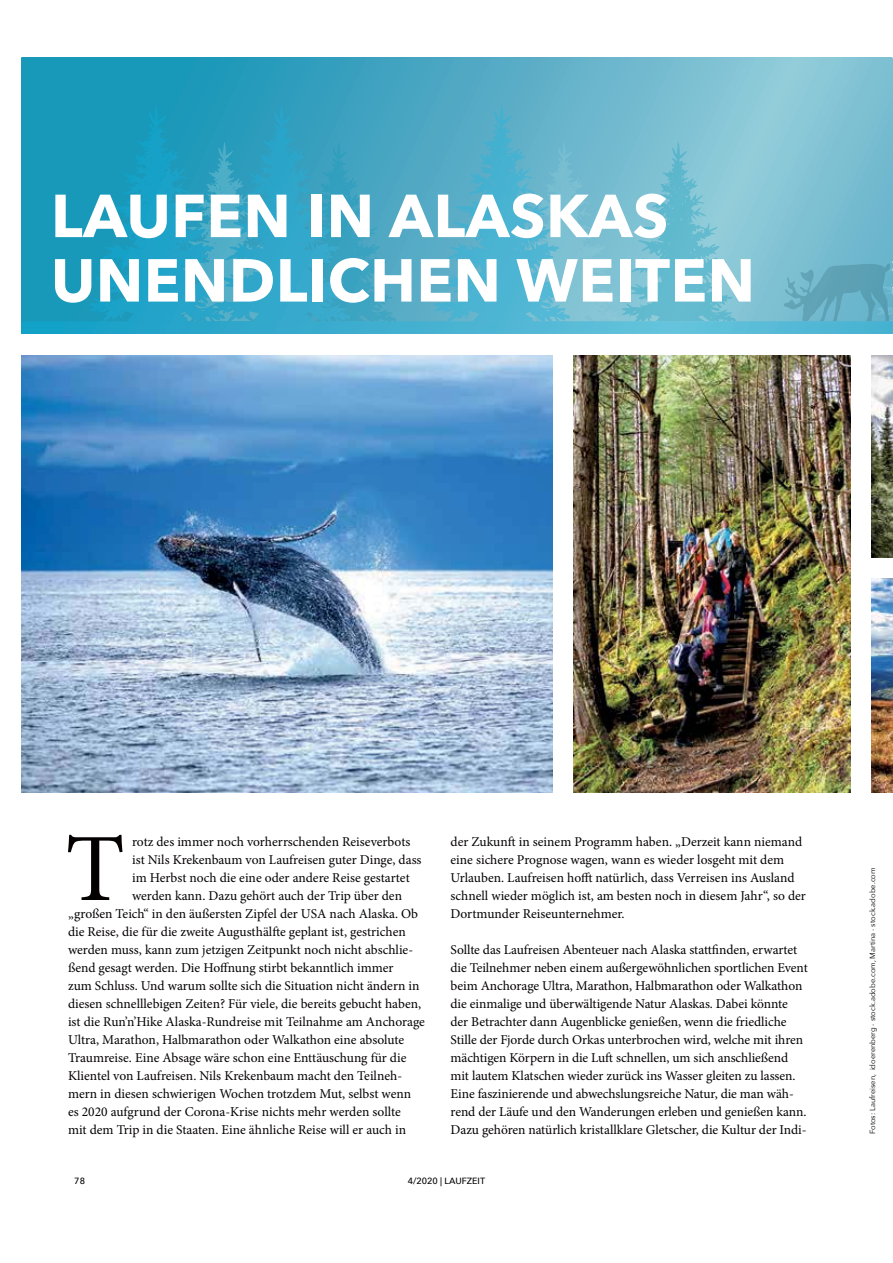
<style>
.page{position:relative;width:893px;height:1263px;background:#fff}
.page>*{position:absolute;margin:0;border:0;box-sizing:border-box;transform-origin:0 0}
.t1{font:96.6px "Minion Pro";color:#040000}
.t2{font:700 60px/64.5px "Avenir Next";letter-spacing:.01em;color:#fff}
.t3{font:13.5px/18px "Minion Pro";letter-spacing:-.005em;color:#040000}
.t4{font:500 9px "Avenir Next";color:#040000}
.t5{font:7.5px "Avenir Next";color:#040000}
</style>
<div class="page">
<img style="left:21px;top:355px;width:532px;height:437px">
<img style="left:574px;top:355px;width:276px;height:437px">
<img style="left:871px;top:355px;width:22px;height:202px">
<img style="left:871px;top:578px;width:22px;height:214px">
<svg style="left:21px;top:58px;width:872px;height:185px;background:#50adc7"></svg>
<svg style="left:21px;top:243px;width:872px;height:91px;background:#4eafca"></svg>
<h2 class="t2" style="left:51px;top:186px;width:705px">LAUFEN IN ALASKAS<br>UNENDLICHEN WEITEN</h2>
<h1 class="t1" style="left:65px;top:831px;width:61px">T</h1>
<p class="t3" style="left:132px;top:834px;width:280px">rotz des immer noch vorherrschenden Reiseverbots</p>
<p class="t3" style="left:132px;top:852px;width:291px">ist Nils Krekenbaum von Laufreisen guter Dinge, dass</p>
<p class="t3" style="left:132px;top:870px;width:279px">im Herbst noch die eine oder andere Reise gestartet</p>
<p class="t3" style="left:132px;top:888px;width:271px">werden kann. Dazu gehört auch der Trip über den</p>
<p class="t3" style="left:68px;top:906px;width:352px">„großen Teich“ in den äußersten Zipfel der USA nach Alaska. Ob</p>
<p class="t3" style="left:68px;top:924px;width:339px">die Reise, die für die zweite Augusthälfte geplant ist, gestrichen</p>
<p class="t3" style="left:68px;top:942px;width:347px">werden muss, kann zum jetzigen Zeitpunkt noch nicht abschlie-</p>
<p class="t3" style="left:68px;top:960px;width:327px">ßend gesagt werden. Die Hoffnung stirbt bekanntlich immer</p>
<p class="t3" style="left:68px;top:978px;width:353px">zum Schluss. Und warum sollte sich die Situation nicht ändern in</p>
<p class="t3" style="left:68px;top:996px;width:355px">diesen schnelllebigen Zeiten? Für viele, die bereits gebucht haben,</p>
<p class="t3" style="left:68px;top:1014px;width:358px">ist die Run’n’Hike Alaska-Rundreise mit Teilnahme am Anchorage</p>
<p class="t3" style="left:68px;top:1032px;width:338px">Ultra, Marathon, Halbmarathon oder Walkathon eine absolute</p>
<p class="t3" style="left:68px;top:1050px;width:340px">Traumreise. Eine Absage wäre schon eine Enttäuschung für die</p>
<p class="t3" style="left:68px;top:1068px;width:336px">Klientel von Laufreisen. Nils Krekenbaum macht den Teilneh-</p>
<p class="t3" style="left:68px;top:1086px;width:345px">mern in diesen schwierigen Wochen trotzdem Mut, selbst wenn</p>
<p class="t3" style="left:68px;top:1104px;width:334px">es 2020 aufgrund der Corona-Krise nichts mehr werden sollte</p>
<p class="t3" style="left:68px;top:1122px;width:340px">mit dem Trip in die Staaten. Eine ähnliche Reise will er auch in</p>
<p class="t3" style="left:451px;top:834px;width:357px">der Zukunft in seinem Programm haben. „Derzeit kann niemand eine sichere Prognose wagen, wann es wieder losgeht mit dem Urlauben. Laufreisen hofft natürlich, dass Verreisen ins Ausland schnell wieder möglich ist, am besten noch in diesem Jahr“, so der Dortmunder Reiseunternehmer.</p>
<p class="t3" style="left:451px;top:942px;width:359px">Sollte das Laufreisen Abenteuer nach Alaska stattfinden, erwartet die Teilnehmer neben einem außergewöhnlichen sportlichen Event beim Anchorage Ultra, Marathon, Halbmarathon oder Walkathon die einmalige und überwältigende Natur Alaskas. Dabei könnte der Betrachter dann Augenblicke genießen, wenn die friedliche Stille der Fjorde durch Orkas unterbrochen wird, welche mit ihren mächtigen Körpern in die Luft schnellen, um sich anschließend mit lautem Klatschen wieder zurück ins Wasser gleiten zu lassen.<br>Eine faszinierende und abwechslungsreiche Natur, die man wäh&shy;rend der Läufe und den Wanderungen erleben und genießen kann.<br>Dazu gehören natürlich kristallklare Gletscher, die Kultur der Indi-</p>
<p class="t4" style="left:74px;top:1175px;width:12px">78</p>
<p class="t4" style="left:408px;top:1175px;width:79px">4/2020 | LAUFZEIT</p>
<p class="t5" style="left:867px;top:1134px;width:268px;rotate:-90deg">Fotos: Laufreisen, idoerenberg - stock.adobe.com, Martina - stock.adobe.com</p>
</div>
